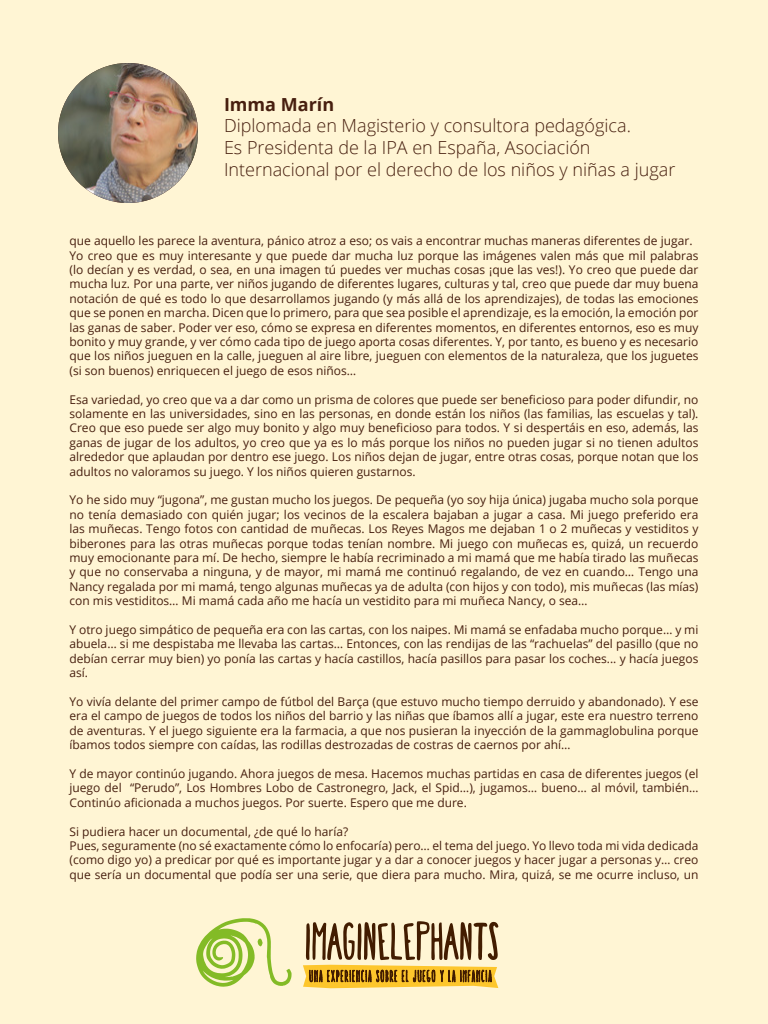
<style>
.page{position:relative;width:768px;height:1024px;background:#fff5d4}
.page>*{position:absolute;margin:0;border:0;box-sizing:border-box;transform-origin:0 0}
.t1{font:300 18px/21.6px "Open Sans";color:#471f0f}
.t2{font:700 18px "Open Sans";color:#471f0f}
.t3{font:12px/14.4px "Open Sans";color:#471f0f;text-align:justify}
</style>
<div class="page">
<svg style="left:196px;top:918px;width:96px;height:69px"></svg>
<svg style="left:303px;top:921px;width:196px;height:67px"></svg>
<img style="left:58px;top:63px;width:140px;height:140px;border-radius:70px">
<h1 class="t2" style="left:224px;top:92px;width:112px">Imma Marín</h1>
<h1 class="t1" style="left:224px;top:115px;width:453px">Diplomada en Magisterio y consultora pedagógica.<br>Es Presidenta de la IPA en España, Asociación<br>Internacional por el derecho de los niños y niñas a jugar</h1>
<p class="t3" style="left:70px;top:233px;width:631px;text-align:left">que aquello les parece la aventura, pánico atroz a eso; os vais a encontrar muchas maneras diferentes de jugar.<br>Yo creo que es muy interesante y que puede dar mucha luz porque las imágenes valen más que mil palabras (lo decían y es verdad, o sea, en una imagen tú puedes ver muchas cosas ¡que las ves!). Yo creo que puede dar mucha luz. Por una parte, ver niños jugando de diferentes lugares, culturas y tal, creo que puede dar muy buena notación de qué es todo lo que desarrollamos jugando (y más allá de los aprendizajes), de todas las emociones que se ponen en marcha. Dicen que lo primero, para que sea posible el aprendizaje, es la emoción, la emoción por las ganas de saber. Poder ver eso, cómo se expresa en diferentes momentos, en diferentes entornos, eso es muy bonito y muy grande, y ver cómo cada tipo de juego aporta cosas diferentes. Y, por tanto, es bueno y es necesario que los niños jueguen en la calle, jueguen al aire libre, jueguen con elementos de la naturaleza, que los juguetes (si son buenos) enriquecen el juego de esos niños…</p>
<p class="t3" style="left:70px;top:392px;width:631px">Esa variedad, yo creo que va a dar como un prisma de colores que puede ser beneficioso para poder difundir, no solamente en las universidades, sino en las personas, en donde están los niños (las familias, las escuelas y tal).<br>Creo que eso puede ser algo muy bonito y algo muy beneficioso para todos. Y si despertáis en eso, además, las ganas de jugar de los adultos, yo creo que ya es lo más porque los niños no pueden jugar si no tienen adultos alrededor que aplaudan por dentro ese juego. Los niños dejan de jugar, entre otras cosas, porque notan que los adultos no valoramos su juego. Y los niños quieren gustarnos.</p>
<p class="t3" style="left:70px;top:493px;width:631px">Yo he sido muy “jugona”, me gustan mucho los juegos. De pequeña (yo soy hija única) jugaba mucho sola porque no tenía demasiado con quién jugar; los vecinos de la escalera bajaban a jugar a casa. Mi juego preferido era las muñecas. Tengo fotos con cantidad de muñecas. Los Reyes Magos me dejaban 1 o 2 muñecas y vestiditos y biberones para las otras muñecas porque todas tenían nombre. Mi juego con muñecas es, quizá, un recuerdo muy emocionante para mí. De hecho, siempre le había recriminado a mi mamá que me había tirado las muñecas y que no conservaba a ninguna, y de mayor, mi mamá me continuó regalando, de vez en cuando… Tengo una Nancy regalada por mi mamá, tengo algunas muñecas ya de adulta (con hijos y con todo), mis muñecas (las mías) con mis vestiditos… Mi mamá cada año me hacía un vestidito para mi muñeca Nancy, o sea…</p>
<p class="t3" style="left:70px;top:622px;width:631px">Y otro juego simpático de pequeña era con las cartas, con los naipes. Mi mamá se enfadaba mucho porque… y mi abuela… si me despistaba me llevaba las cartas… Entonces, con las rendijas de las “rachuelas” del pasillo (que no debían cerrar muy bien) yo ponía las cartas y hacía castillos, hacía pasillos para pasar los coches... y hacía juegos así.</p>
<p class="t3" style="left:70px;top:694px;width:631px">Yo vivía delante del primer campo de fútbol del Barça (que estuvo mucho tiempo derruido y abandonado). Y ese era el campo de juegos de todos los niños del barrio y las niñas que íbamos allí a jugar, este era nuestro terreno de aventuras. Y el juego siguiente era la farmacia, a que nos pusieran la inyección de la gammaglobulina porque íbamos todos siempre con caídas, las rodillas destrozadas de costras de caernos por ahí…</p>
<p class="t3" style="left:70px;top:766px;width:631px">Y de mayor continúo jugando. Ahora juegos de mesa. Hacemos muchas partidas en casa de diferentes juegos (el juego del “Perudo”, Los Hombres Lobo de Castronegro, Jack, el Spid…), jugamos… bueno… al móvil, también… Continúo aficionada a muchos juegos. Por suerte. Espero que me dure.</p>
<p class="t3" style="left:70px;top:824px;width:631px;text-align:left">Si pudiera hacer un documental, ¿de qué lo haría?<br>Pues, seguramente (no sé exactamente cómo lo enfocaría) pero… el tema del juego. Yo llevo toda mi vida dedicada (como digo yo) a predicar por qué es importante jugar y a dar a conocer juegos y hacer jugar a personas y… creo que sería un documental que podía ser una serie, que diera para mucho. Mira, quizá, se me ocurre incluso, un</p>
</div>
